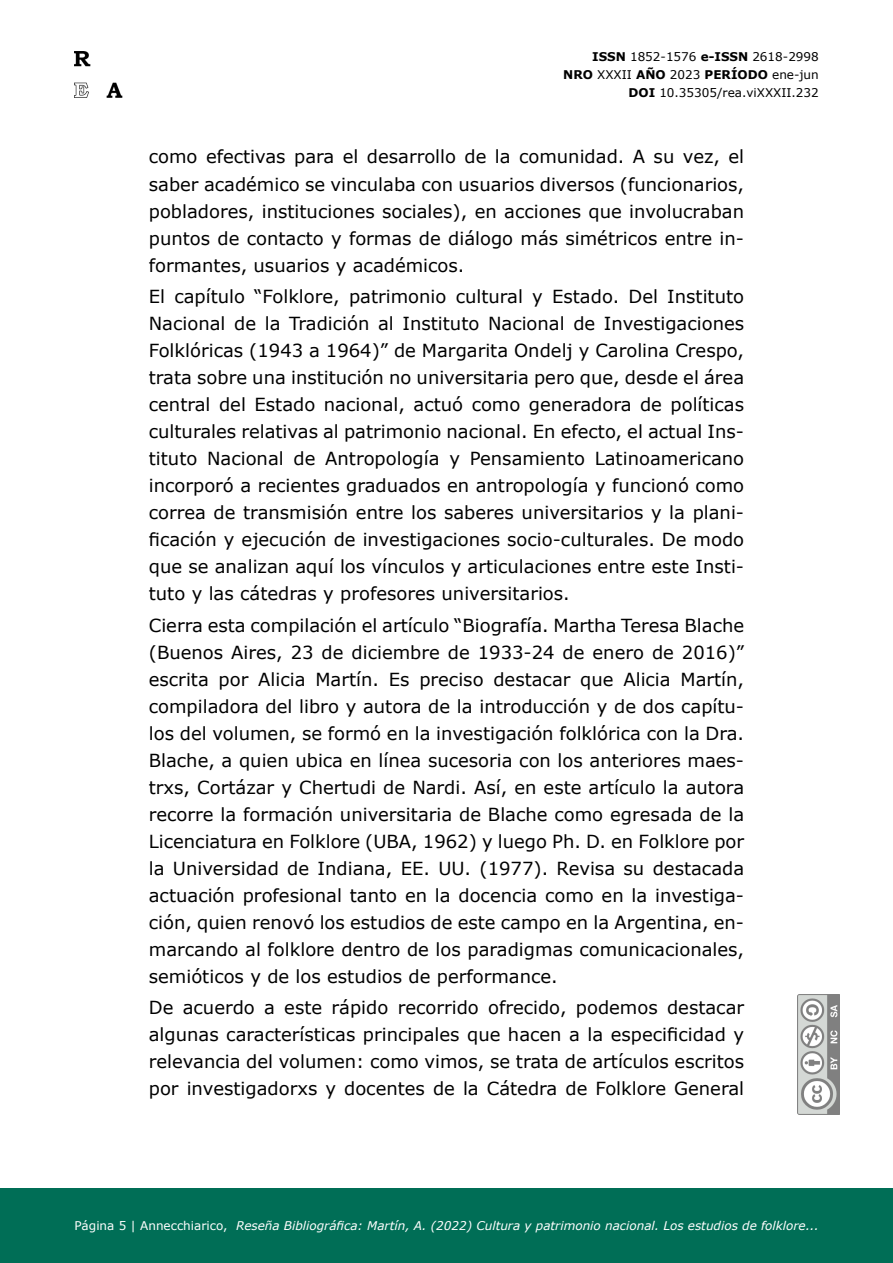
<style>
.page{position:relative;width:893px;height:1263px;background:#fff}
.page>*{position:absolute;margin:0;border:0;box-sizing:border-box;transform-origin:0 0}
.t1{font:18px/27px "Verdana";color:#000;text-align:justify}
.t2{font:italic 12px "Verdana";color:#fff}
.t3{font:12px/18px "Verdana";color:#000;text-align:right}
.s1{font-weight:700}
.s2{font-style:normal}
</style>
<div class="page">
<img style="left:798px;top:994px;width:42px;height:120px">
<div style="left:0;top:1188px;width:893px;height:75px;background:#006e56"></div>
<img style="left:74px;top:52px;width:49px;height:45px">
<p class="t3" style="left:563px;top:47px;width:257px"><span class="s1">ISSN</span> 1852-1576 <span class="s1">e-ISSN</span> 2618-2998<br><span class="s1">NRO</span> XXXII <span class="s1">AÑO</span> 2023 <span class="s1">PERÍODO</span> ene-jun<br><span class="s1">DOI</span> 10.35305/rea.viXXXII.232</p>
<p class="t1" style="left:149px;top:142px;width:597px">como efectivas para el desarrollo de la comunidad. A su vez, el saber académico se vinculaba con usuarios diversos (funcionarios, pobladores, instituciones sociales), en acciones que involucraban puntos de contacto y formas de diálogo más simétricos entre in&shy;formantes, usuarios y académicos.</p>
<p class="t1" style="left:149px;top:283px;width:597px">El capítulo “Folklore, patrimonio cultural y Estado. Del Instituto Nacional de la Tradición al Instituto Nacional de Investigaciones Folklóricas (1943 a 1964)” de Margarita Ondelj y Carolina Crespo, trata sobre una institución no universitaria pero que, desde el área central del Estado nacional, actuó como generadora de políticas culturales relativas al patrimonio nacional. En efecto, el actual Ins&shy;tituto Nacional de Antropología y Pensamiento Latinoamericano incorporó a recientes graduados en antropología y funcionó como correa de transmisión entre los saberes universitarios y la plani&shy;ficación y ejecución de investigaciones socio-culturales. De modo que se analizan aquí los vínculos y articulaciones entre este Insti&shy;tuto y las cátedras y profesores universitarios.</p>
<p class="t1" style="left:149px;top:611px;width:597px">Cierra esta compilación el artículo “Biografía. Martha Teresa Blache (Buenos Aires, 23 de diciembre de 1933-24 de enero de 2016)” escrita por Alicia Martín. Es preciso destacar que Alicia Martín, compiladora del libro y autora de la introducción y de dos capítu&shy;los del volumen, se formó en la investigación folklórica con la Dra.<br>Blache, a quien ubica en línea sucesoria con los anteriores maes&shy;trxs, Cortázar y Chertudi de Nardi. Así, en este artículo la autora recorre la formación universitaria de Blache como egresada de la Licenciatura en Folklore (UBA, 1962) y luego Ph. D. en Folklore por la Universidad de Indiana, EE. UU. (1977). Revisa su destacada actuación profesional tanto en la docencia como en la investiga&shy;ción, quien renovó los estudios de este campo en la Argentina, en&shy;marcando al folklore dentro de los paradigmas comunicacionales, semióticos y de los estudios de performance.</p>
<p class="t1" style="left:149px;top:994px;width:597px">De acuerdo a este rápido recorrido ofrecido, podemos destacar algunas características principales que hacen a la especificidad y relevancia del volumen: como vimos, se trata de artículos escritos por investigadorxs y docentes de la Cátedra de Folklore General</p>
<p class="t2" style="left:74px;top:1217px;width:746px"><span class="s2">Página 5 | Annecchiarico,</span> Reseña Bibliográfica: Martín, A. (2022) Cultura y patrimonio nacional. Los estudios de folklore...</p>
</div>
